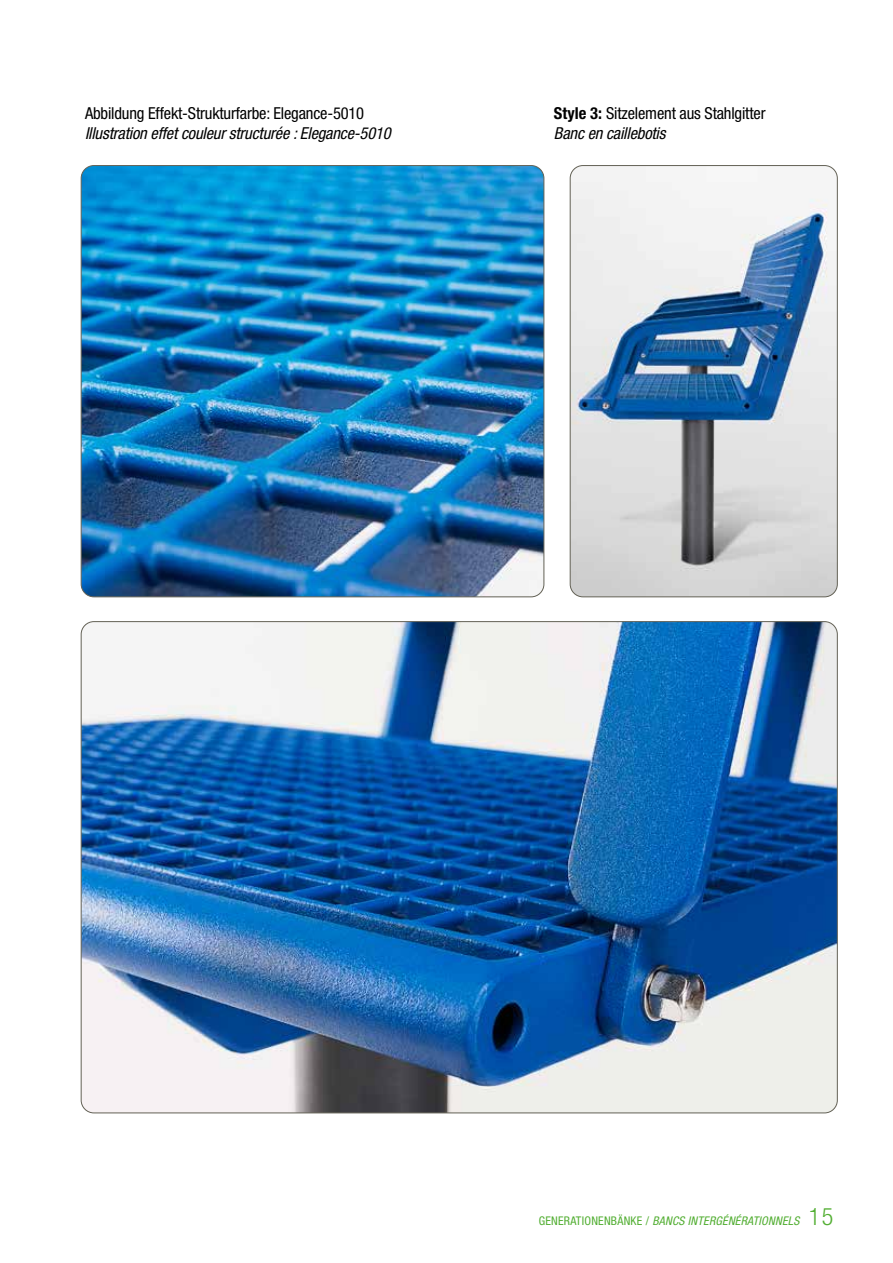
<style>
.page{position:relative;width:893px;height:1263px;background:#fff}
.page>*{position:absolute;margin:0;border:0;box-sizing:border-box;transform-origin:0 0}
.t1{font:condensed 16.5px/19.8px "Helvetica Neue";letter-spacing:-.01em;color:#000}
.t2{font:italic condensed 16.5px "Helvetica Neue";letter-spacing:-.01em;color:#000}
.t3{font:italic condensed 12px "Helvetica Neue";letter-spacing:.02em;color:#52ae32}
.s1{font-weight:700}
.s2{font-style:italic}
.s3{font-style:normal}
.s4{font-weight:300;font-style:normal;font-size:24px}
</style>
<div class="page">
<img style="left:81px;top:166px;width:463px;height:431px">
<img style="left:570px;top:166px;width:267px;height:431px">
<div style="left:570px;top:165px;width:268px;height:432px;border:1px solid #636155;border-radius:13px"></div>
<img style="left:81px;top:622px;width:756px;height:491px">
<p class="t1" style="left:85px;top:103px;width:281px">Abbildung Effekt-Strukturfarbe: Elegance-5010</p>
<p class="t2" style="left:85px;top:124px;width:307px">Illustration effet couleur structurée : Elegance-5010</p>
<p class="t1" style="left:554px;top:103px;width:213px"><span class="s1">Style 3:</span> Sitzelement aus Stahlgitter<br><span class="s2">Banc en caillebotis</span></p>
<p class="t3" style="left:539px;top:1213px;width:296px"><span class="s3">GENERATIONENBÄNKE /</span> BANCS INTERGÉNÉRATIONNELS <span class="s4">15</span></p>
</div>
